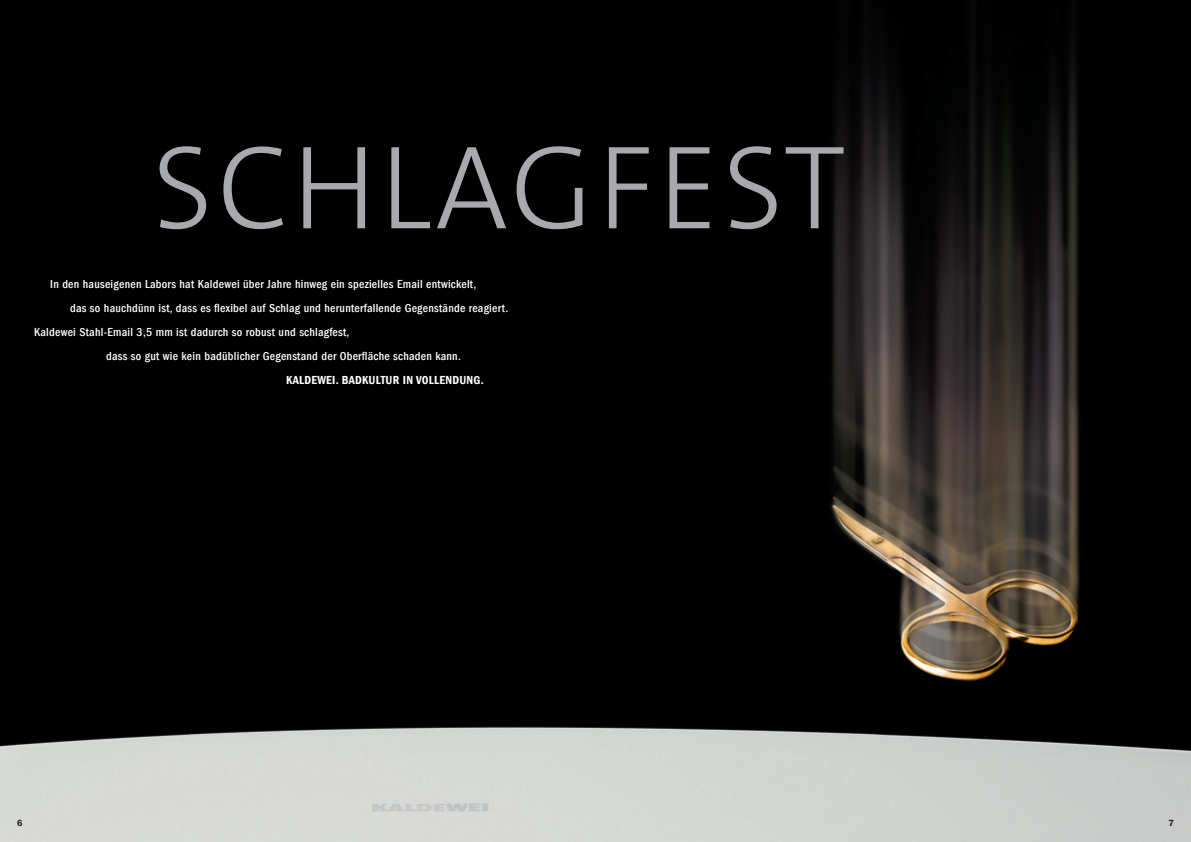
<style>
.page{position:relative;width:1191px;height:842px;background:#fff}
.page>*{position:absolute;margin:0;border:0;box-sizing:border-box;transform-origin:0 0}
.t1{font:120px "The Sans LP3 Lig";letter-spacing:.035em;color:#a8a9ad}
.t2{font:500 condensed 12px "Franklin Gothic LT Com";letter-spacing:.02em;color:#fff}
.t3{font:12px "Franklin Gothic LT Com Dm Cn";letter-spacing:.02em;color:#fff}
.t4{font:9px "Franklin Gothic LT Com Dm";color:#231f20}
</style>
<div class="page">
<img style="left:0;top:0;width:1191px;height:842px">
<h1 class="t1" style="left:153px;top:111px;width:695px">SCHLAGFEST</h1>
<p class="t2" style="left:50px;top:277px;width:427px">In den hauseigenen Labors hat Kaldewei über Jahre hinweg ein spezielles Email entwickelt,</p>
<p class="t2" style="left:70px;top:301px;width:440px">das so hauchdünn ist, dass es flexibel auf Schlag und herunterfallende Gegenstände reagiert.</p>
<p class="t2" style="left:34px;top:325px;width:317px">Kaldewei Stahl-Email 3,5 mm ist dadurch so robust und schlagfest,</p>
<p class="t2" style="left:106px;top:349px;width:356px">dass so gut wie kein badüblicher Gegenstand der Oberfläche schaden kann.</p>
<p class="t3" style="left:286px;top:373px;width:143px">KALDEWEI . BADKULTUR IN VOLLEN</p>
<p class="t3" style="left:452px;top:373px;width:33px">DUNG.</p>
<p class="t4" style="left:17px;top:818px;width:7px">6</p>
<p class="t4" style="left:1168px;top:818px;width:7px">7</p>
</div>
